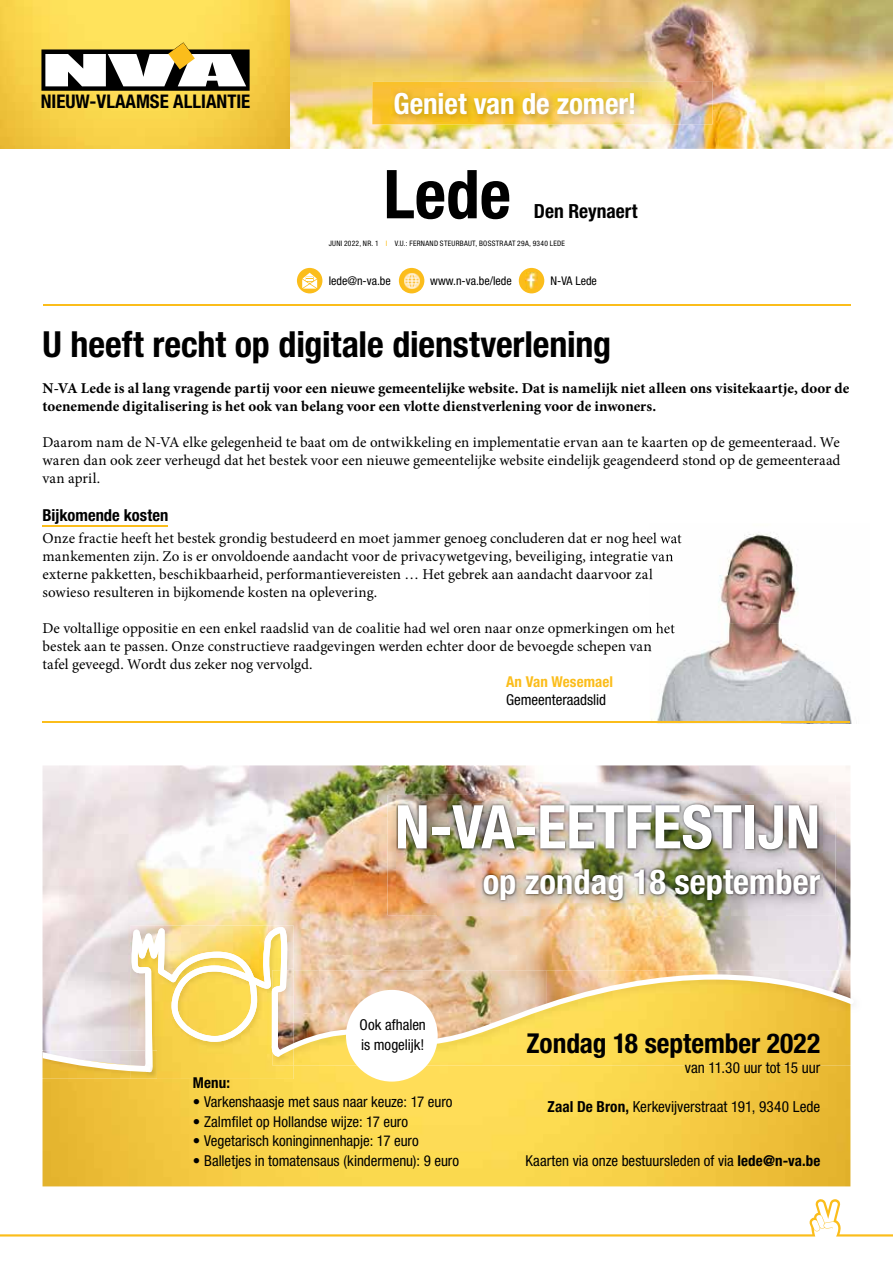
<style>
.page{position:relative;width:893px;height:1263px;background:#fff}
.page>*{position:absolute;margin:0;border:0;box-sizing:border-box;transform-origin:0 0}
.t1{font:700 condensed 67.5px "Helvetica Neue LT Std";color:#000}
.t2{font:700 condensed 60.45px "Helvetica Neue LT Std";color:#fff}
.t3{font:700 condensed 36px "Helvetica Neue LT Std";letter-spacing:-.005em;color:#000}
.t4{font:700 condensed 34.5px "Helvetica Neue LT Std";color:#fff}
.t5{font:700 condensed 29.25px "Helvetica Neue LT Std";letter-spacing:-.005em;color:#fff}
.t6{font:700 condensed 27.45px "Helvetica Neue LT Std";color:#000}
.t7{font:700 condensed 19.5px "Helvetica Neue LT Std";letter-spacing:-.005em;color:#000}
.t8{font:700 condensed 18.9px "Helvetica Neue LT Std";color:#000}
.t9{font:700 condensed 16.5px "Helvetica Neue LT Std";letter-spacing:.005em;color:#000}
.t10{font:condensed 15.3px "Helvetica Neue LT Std";color:#000}
.t11{font:15px/18px "Minion Pro";color:#000}
.t12{font:condensed 15px/19.5px "Helvetica Neue LT Std";color:#000}
.t13{font:700 15px/18px "Minion Pro";color:#000}
.t14{font:700 condensed 15px "Helvetica Neue LT Std";letter-spacing:.005em;color:#fbbd1b}
.t15{font:700 condensed 15px "Helvetica Neue LT Std";color:#000}
.t16{font:condensed 12px "Helvetica Neue LT Std";color:#000}
.t17{font:condensed 7.5px "Helvetica Neue LT Std";letter-spacing:.035em;color:#000}
.s1{color:#fbbd1b}
.s2{font-weight:700}
</style>
<div class="page">
<img style="left:289px;top:0;width:604px;height:149px">
<img style="left:372px;top:82px;width:340px;height:42px">
<img style="left:391px;top:88px;width:251px;height:34px">
<hr style="left:43px;top:525px;width:125px;height:1px;background:#fbbd1b">
<img style="left:650px;top:534px;width:202px;height:189px">
<img style="left:650px;top:532px;width:32px;height:15px">
<img style="left:650px;top:550px;width:23px;height:15px">
<img style="left:650px;top:568px;width:3px;height:15px">
<img style="left:650px;top:622px;width:25px;height:15px">
<svg style="left:650px;top:640px;width:2px;height:15px"></svg>
<hr style="left:43px;top:722px;width:807px;height:1px;background:#fbbd1b">
<img style="left:43px;top:765px;width:807px;height:205px">
<img style="left:43px;top:1065px;width:807px;height:121px">
<img style="left:157px;top:933px;width:137px;height:146px">
<img style="left:42px;top:1051px;width:115px;height:28px">
<img style="left:43px;top:1072px;width:87px;height:7px">
<svg style="left:43px;top:927px;width:245px;height:145px"></svg>
<img style="left:850px;top:970px;width:1px;height:95px">
<img style="left:294px;top:970px;width:252px;height:4px">
<img style="left:546px;top:970px;width:304px;height:4px">
<img style="left:294px;top:1057px;width:556px;height:8px">
<img style="left:272px;top:970px;width:22px;height:95px">
<img style="left:272px;top:970px;width:15px;height:86px">
<svg style="left:275px;top:974px;width:576px;height:83px;background:#efcd72"></svg>
<img style="left:387px;top:795px;width:448px;height:40px">
<img style="left:387px;top:835px;width:50px;height:80px">
<img style="left:786px;top:835px;width:49px;height:80px">
<img style="left:437px;top:902px;width:349px;height:13px">
<img style="left:396px;top:802px;width:426px;height:100px">
<div style="left:346px;top:990px;width:92px;height:91px;background:#fff;border-radius:50%"></div>
<div style="left:399px;top:268px;width:25px;height:25px;background:#fbbd1b;border-radius:50%"></div>
<img style="left:402px;top:271px;width:19px;height:19px">
<div style="left:297px;top:268px;width:25px;height:25px;background:#fbbd1b;border-radius:50%"></div>
<svg style="left:302px;top:273px;width:15px;height:16px"></svg>
<div style="left:519px;top:268px;width:25px;height:25px;background:#fbbd1b;border-radius:50%"></div>
<img style="left:526px;top:273px;width:11px;height:16px">
<hr style="left:43px;top:305px;width:807px;height:1px;background:#fbbd1b">
<img style="left:0;top:0;width:289px;height:149px">
<svg style="left:41px;top:42px;width:209px;height:49px"></svg>
<svg style="left:0;top:1199px;width:893px;height:37px"></svg>
<p class="t8" style="left:41px;top:90px;width:211px">NIEUW-VLAAMSE ALLIANTIE</p>
<h3 class="t5" style="left:393px;top:85px;width:245px">Geniet van de zomer!</h3>
<h1 class="t1" style="left:383px;top:153px;width:129px">Lede</h1>
<h3 class="t7" style="left:534px;top:200px;width:105px">Den Reynaert</h3>
<p class="t17" style="left:329px;top:239px;width:238px">JUNI 2022, NR. 1 <span class="s1">I</span> V.U.: FERNAND STEURBAUT, BOSSTRAAT 29A, 9340 LEDE</p>
<p class="t16" style="left:329px;top:274px;width:64px">lede@n-va.be</p>
<p class="t16" style="left:430px;top:274px;width:83px">www.n-va.be/lede</p>
<p class="t16" style="left:550px;top:274px;width:48px">N-VA Lede</p>
<h3 class="t3" style="left:43px;top:323px;width:570px">U heeft recht op digitale dienstverlening</h3>
<p class="t13" style="left:43px;top:379px;width:808px">N-VA Lede is al lang vragende partij voor een nieuwe gemeentelijke website. Dat is namelijk niet alleen ons visitekaartje, door de toenemende digitalisering is het ook van belang voor een vlotte dienstverlening voor de inwoners.</p>
<p class="t11" style="left:43px;top:434px;width:799px;text-align:justify">Daarom nam de N-VA elke gelegenheid te baat om de ontwikkeling en implementatie ervan aan te kaarten op de gemeenteraad. We waren dan ook zeer verheugd dat het bestek voor een nieuwe gemeentelijke website eindelijk geagendeerd stond op de gemeenteraad van april.</p>
<p class="t9" style="left:43px;top:505px;width:127px">Bijkomende kosten</p>
<p class="t11" style="left:43px;top:529px;width:641px">Onze fractie heeft het bestek grondig bestudeerd en moet jammer genoeg concluderen dat er nog heel wat mankementen zijn. Zo is er onvoldoende aandacht voor de privacywetgeving, beveiliging, integratie van externe pakketten, beschikbaarheid, performantievereisten … Het gebrek aan aandacht daarvoor zal sowieso resulteren in bijkomende kosten na oplevering.</p>
<p class="t11" style="left:43px;top:619px;width:634px">De voltallige oppositie en een enkel raadslid van de coalitie had wel oren naar onze opmerkingen om het bestek aan te passen. Onze constructieve raadgevingen werden echter door de bevoegde schepen van tafel geveegd. Wordt dus zeker nog vervolgd.</p>
<p class="t14" style="left:506px;top:673px;width:109px">An Van Wesemael</p>
<p class="t12" style="left:506px;top:690px;width:102px">Gemeenteraadslid</p>
<h2 class="t2" style="left:395px;top:790px;width:427px">N-VA-EETFESTIJN</h2>
<h3 class="t4" style="left:483px;top:861px;width:339px">op zondag 18 september</h3>
<p class="t12" style="left:360px;top:1015px;width:68px">Ook afhalen is mogelijk!</p>
<h3 class="t6" style="left:526px;top:1026px;width:295px">Zondag 18 september 2022</h3>
<p class="t10" style="left:685px;top:1058px;width:137px">van 11.30 uur tot 15 uur</p>
<p class="t10" style="left:548px;top:1098px;width:274px"><span class="s2">Zaal De Bron,</span> Kerkevijverstraat 191, 9340 Lede</p>
<p class="t15" style="left:193px;top:1073px;width:39px">Menu:</p>
<p class="t12" style="left:193px;top:1092px;width:261px">• Varkenshaasje met saus naar keuze: 17 euro</p>
<p class="t12" style="left:193px;top:1112px;width:217px">• Zalmfilet op Hollandse wijze: 17 euro</p>
<p class="t12" style="left:193px;top:1131px;width:227px">• Vegetarisch koninginnenhapje: 17 euro</p>
<p class="t12" style="left:193px;top:1151px;width:268px">• Balletjes in tomatensaus (kindermenu): 9 euro</p>
<p class="t12" style="left:525px;top:1151px;width:296px">Kaarten via onze bestuursleden of via <span class="s2">lede@n-va.be</span></p>
</div>
